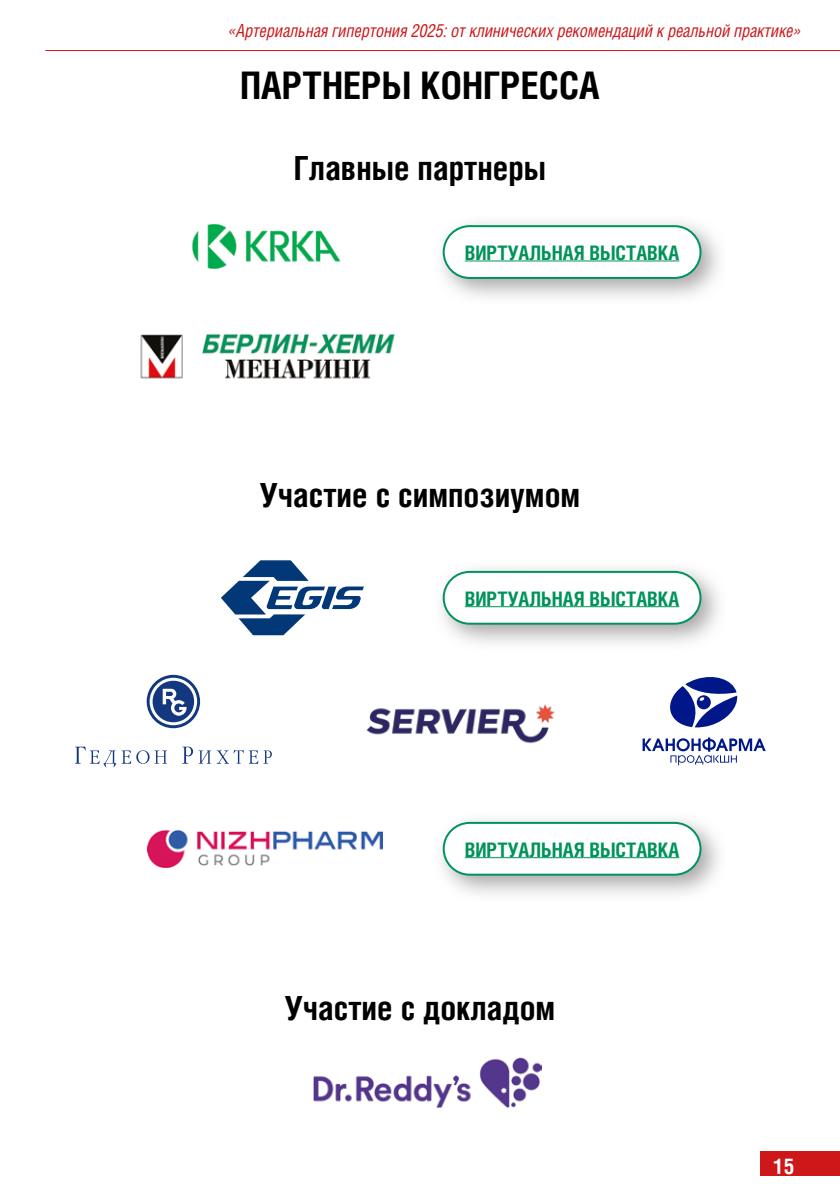
<style>
.page{position:relative;width:840px;height:1191px;background:#fff}
.page>*{position:absolute;margin:0;border:0;box-sizing:border-box;transform-origin:0 0}
.t1{font:700 38px "Helios Cond";color:#000}
.t2{font:700 33.2px "Helios Cond";color:#000}
.t3{font:700 21.6px "Helios Cond C";color:#fff}
.text{font:700 20px "Helios Cond";color:#00935a}
.t4{font:italic 18px "Helios Cond";letter-spacing:-.01em;color:#cd1719;scale:.94 1}
</style>
<div class="page">
<div style="left:759px;top:1150px;width:80px;height:25px;background:#cd1719"></div>
<hr style="left:45px;top:50px;width:794px;height:1px;background:#cd1719">
<svg style="left:441px;top:222px;width:278px;height:76px"></svg>
<div style="left:443px;top:226px;width:257px;height:52px;background:#fff;border-radius:26px"></div>
<div style="left:442px;top:225px;width:259px;height:54px;border:2px solid #00935a;border-radius:26px"></div>
<svg style="left:441px;top:568px;width:278px;height:76px"></svg>
<div style="left:443px;top:572px;width:257px;height:51px;background:#fff;border-radius:26px"></div>
<div style="left:442px;top:571px;width:259px;height:53px;border:2px solid #00935a;border-radius:26px"></div>
<svg style="left:441px;top:819px;width:278px;height:76px"></svg>
<div style="left:443px;top:823px;width:257px;height:51px;background:#fff;border-radius:26px"></div>
<div style="left:442px;top:822px;width:259px;height:53px;border:2px solid #00935a;border-radius:26px"></div>
<hr style="left:464px;top:260px;width:215px;height:1px;background:#00935a">
<hr style="left:464px;top:606px;width:215px;height:1px;background:#00935a">
<hr style="left:464px;top:857px;width:215px;height:1px;background:#00935a">
<svg style="left:221px;top:560px;width:143px;height:75px"></svg>
<img style="left:140px;top:333px;width:255px;height:46px">
<img style="left:313px;top:1057px;width:228px;height:51px">
<img style="left:192px;top:224px;width:149px;height:45px">
<img style="left:366px;top:704px;width:189px;height:40px">
<svg style="left:642px;top:737px;width:123px;height:28px"></svg>
<svg style="left:670px;top:677px;width:67px;height:50px"></svg>
<svg style="left:75px;top:746px;width:92px;height:21px"></svg>
<svg style="left:182px;top:746px;width:90px;height:18px"></svg>
<svg style="left:146px;top:675px;width:54px;height:53px"></svg>
<img style="left:147px;top:830px;width:235px;height:38px">
<p class="t4" style="left:228px;top:20px;width:611px">«Артериальная гипертония 2025: от клинических рекомендаций к реальной практике»</p>
<p class="t1" style="left:240px;top:63px;width:361px">ПАРТНЕРЫ КОНГРЕССА</p>
<p class="t2" style="left:294px;top:149px;width:253px">Главные партнеры</p>
<p class="text" style="left:464px;top:241px;width:216px">ВИРТУАЛЬНАЯ ВЫСТАВКА</p>
<p class="t2" style="left:259px;top:475px;width:322px">Участие с симпозиумом</p>
<p class="text" style="left:464px;top:587px;width:216px">ВИРТУАЛЬНАЯ ВЫСТАВКА</p>
<p class="text" style="left:464px;top:837px;width:216px">ВИРТУАЛЬНАЯ ВЫСТАВКА</p>
<p class="t2" style="left:284px;top:988px;width:272px">Участие с докладом</p>
<p class="t3" style="left:773px;top:1152px;width:23px">15</p>
</div>
